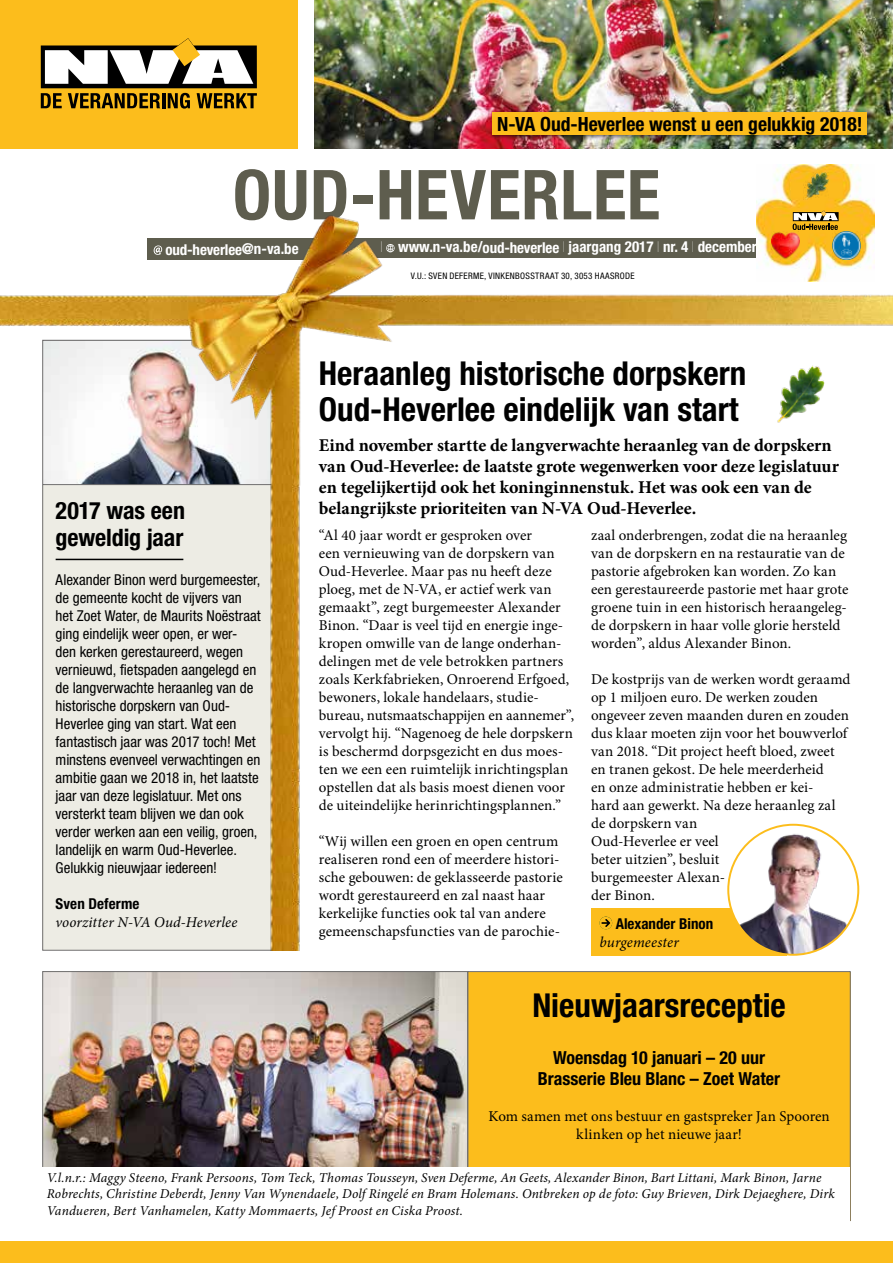
<style>
.page{position:relative;width:893px;height:1263px;background:#fff}
.page>*{position:absolute;margin:0;border:0;box-sizing:border-box;transform-origin:0 0}
.t1{font:700 condensed 69px "Helvetica Neue LT Std";letter-spacing:.01em;color:#5e5d4e}
.t2{font:700 condensed 33px/36px "Helvetica Neue LT Std";color:#000}
.t3{font:700 condensed 24px/27px "Helvetica Neue LT Std";letter-spacing:-.005em;color:#000}
.t4{font:700 condensed 19.65px "Helvetica Neue LT Std";color:#000}
.t5{font:700 18px/21px "Minion Pro";letter-spacing:-.005em;color:#000}
.t6{font:700 condensed 18px/21px "Helvetica Neue LT Std";color:#000;text-align:center}
.t7{font:700 condensed 15.75px "Helvetica Neue LT Std";color:#000}
.t8{font:15px/18px "Minion Pro";color:#000}
.t9{font:condensed 15px/18px "Helvetica Neue LT Std";color:#000}
.t10{font:700 condensed 15px "Helvetica Neue LT Std";color:#fff}
.t11{font:italic 15px "Minion Pro";letter-spacing:.005em;color:#000}
.t12{font:700 condensed 15px "Helvetica Neue LT Std";color:#000}
.t13{font:italic 13.5px/16.5px "Minion Pro";letter-spacing:.01em;color:#000}
.t14{font:condensed 9px "Helvetica Neue LT Std";letter-spacing:.035em;color:#000}
.s1{font-weight:200}
</style>
<div class="page">
<div style="left:0;top:0;width:298px;height:149px;background:#fcbd1c"></div>
<svg style="left:41px;top:38px;width:216px;height:71px"></svg>
<div style="left:0;top:1242px;width:893px;height:21px;background:#fcbd1c"></div>
<img style="left:761px;top:165px;width:108px;height:35px">
<img style="left:803px;top:173px;width:27px;height:27px">
<div style="left:591px;top:908px;width:195px;height:48px;background:#fcbd1c"></div>
<img style="left:45px;top:973px;width:421px;height:194px">
<div style="left:468px;top:971px;width:382px;height:249px;background:#fcbd1c"></div>
<div style="left:43px;top:1167px;width:807px;height:54px;background:#fff"></div>
<img style="left:0;top:200px;width:893px;height:750px">
<img style="left:315px;top:0;width:578px;height:148px">
<svg style="left:315px;top:254px;width:9px;height:7px"></svg>
<div style="left:490px;top:110px;width:382px;height:30px;background:#000;opacity:.6"></div>
<div style="left:493px;top:112px;width:374px;height:23px;background:#fcbd1c"></div>
<h3 class="t4" style="left:497px;top:112px;width:367px">N-VA Oud-Heverlee wenst u een gelukkig 2018!</h3>
<h1 class="t1" style="left:233px;top:153px;width:429px">OUD-HEVERLEE</h1>
<p class="t7" style="left:347px;top:199px;width:445px">De N-VA wenst u in 2018 een veilige thuis in een welvarend Vlaanderen</p>
<p class="t10" style="left:165px;top:241px;width:135px">oud-heverlee@n-va.be</p>
<p class="t10" style="left:380px;top:238px;width:378px"><span class="s1">I</span> www.n-va.be/oud-heverlee <span class="s1">I</span> jaargang 2017 <span class="s1">I</span> nr. 4 <span class="s1">I</span> december</p>
<p class="t14" style="left:411px;top:270px;width:225px">V.U.: SVEN DEFERME, VINKENBOSSTRAAT 30, 3053 HAASRODE</p>
<h2 class="t2" style="left:319px;top:355px;width:429px">Heraanleg historische dorpskern<br>Oud-Heverlee eindelijk van start</h2>
<p class="t5" style="left:319px;top:434px;width:522px">Eind november startte de langverwachte heraanleg van de dorpskern van Oud-Heverlee: de laatste grote wegenwerken voor deze legislatuur en tegelijkertijd ook het koninginnenstuk. Het was ook een van de belangrijkste prioriteiten van N-VA Oud-Heverlee.</p>
<p class="t8" style="left:319px;top:526px;width:257px">“Al 40 jaar wordt er gesproken over<br>een vernieuwing van de dorpskern van Oud-Heverlee. Maar pas nu heeft deze ploeg, met de N-VA, er actief werk van gemaakt”, zegt burgemeester Alexander Binon. “Daar is veel tijd en energie inge&shy;kropen omwille van de lange onderhan&shy;delingen met de vele betrokken partners zoals Kerkfabrieken, Onroerend Erfgoed, bewoners, lokale handelaars, studie&shy;bureau, nutsmaatschappijen en aannemer”, vervolgt hij. “Nagenoeg de hele dorpskern is beschermd dorpsgezicht en dus moes&shy;ten we een een ruimtelijk inrichtingsplan opstellen dat als basis moest dienen voor de uiteindelijke herinrichtingsplannen.”</p>
<p class="t8" style="left:319px;top:832px;width:245px">“Wij willen een groen en open centrum realiseren rond een of meerdere histori&shy;sche gebouwen: de geklasseerde pastorie wordt gerestaureerd en zal naast haar kerkelijke functies ook tal van andere gemeenschapsfuncties van de parochie-</p>
<h3 class="t3" style="left:56px;top:497px;width:131px">2017 was een geweldig jaar</h3>
<p class="t9" style="left:56px;top:571px;width:207px">Alexander Binon werd burgemeester, de gemeente kocht de vijvers van het Zoet Water, de Maurits Noëstraat ging eindelijk weer open, er wer&shy;den kerken gerestaureerd, wegen vernieuwd, fietspaden aangelegd en de langverwachte heraanleg van de historische dorpskern van Oud-Heverlee ging van start. Wat een fantastisch jaar was 2017 toch! Met minstens evenveel verwachtingen en ambitie gaan we 2018 in, het laatste jaar van deze legislatuur. Met ons versterkt team blijven we dan ook verder werken aan een veilig, groen, landelijk en warm Oud-Heverlee.<br>Gelukkig nieuwjaar iedereen!</p>
<p class="t12" style="left:56px;top:895px;width:85px">Sven Deferme</p>
<p class="t11" style="left:56px;top:912px;width:183px">voorzitter N-VA Oud-Heverlee</p>
<p class="t12" style="left:616px;top:915px;width:99px">Alexander Binon</p>
<p class="t11" style="left:600px;top:932px;width:81px">burgemeester</p>
<p class="t8" style="left:591px;top:526px;width:259px">zaal onderbrengen, zodat die na heraanleg van de dorpskern en na restauratie van de pastorie afgebroken kan worden. Zo kan een gerestaureerde pastorie met haar grote groene tuin in een historisch heraangeleg&shy;de dorpskern in haar volle glorie hersteld worden”, aldus Alexander Binon.</p>
<p class="t8" style="left:591px;top:670px;width:261px">De kostprijs van de werken wordt geraamd op 1 miljoen euro. De werken zouden ongeveer zeven maanden duren en zouden dus klaar moeten zijn voor het bouwverlof van 2018. “Dit project heeft bloed, zweet en tranen gekost. De hele meerderheid<br>en onze administratie hebben er kei-<br>hard aan gewerkt. Na deze heraanleg zal de dorpskern van<br>Oud-Heverlee er veel<br>beter uitzien”, besluit<br>burgemeester Alexan-<br>der Binon.</p>
<h2 class="t2" style="left:532px;top:986px;width:255px">Nieuwjaarsreceptie</h2>
<p class="t6" style="left:538px;top:1047px;width:244px">Woensdag 10 januari – 20 uur<br>Brasserie Bleu Blanc – Zoet Water</p>
<p class="t8" style="left:488px;top:1107px;width:343px;text-align:center">Kom samen met ons bestuur en gastspreker Jan Spooren klinken op het nieuwe jaar!</p>
<p class="t13" style="left:47px;top:1169px;width:789px">V.l.n.r.: Maggy Steeno, Frank Persoons, Tom Teck, Thomas Tousseyn, Sven Deferme, An Geets, Alexander Binon, Bart Littani, Mark Binon, Jarne<br>Robrechts, Christine Deberdt, Jenny Van Wynendaele, Dolf Ringelé en Bram Holemans. Ontbreken op de foto: Guy Brieven, Dirk Dejaeghere, Dirk<br>Vandueren, Bert Vanhamelen, Katty Mommaerts, Jef Proost en Ciska Proost.</p>
</div>
